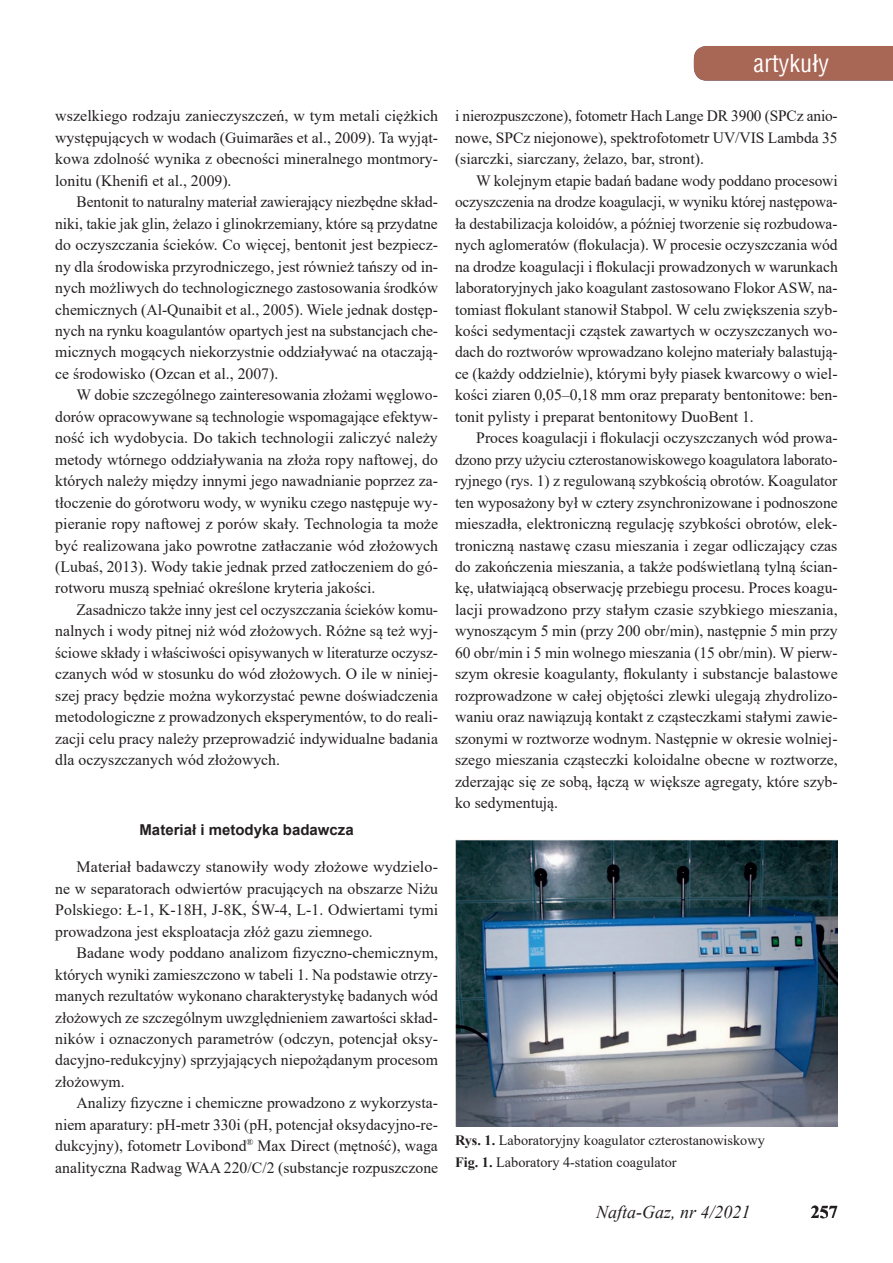
<style>
.page{position:relative;width:893px;height:1263px;background:#fff}
.page>*{position:absolute;margin:0;border:0;box-sizing:border-box;transform-origin:0 0}
.t1{font:24px "Switzerland Condensed";color:#fff}
.t2{font:italic 18px "Times New Roman";color:#231f20}
.t3{font:700 18px "Times New Roman";color:#231f20}
.t4{font:15.75px/21.5px "Times New Roman";color:#231f20;text-align:justify}
.t5{font:700 15px "Arial";color:#231f20}
.t6{font:14.25px/21.3px "Times New Roman";color:#231f20}
.s1{font-weight:700}
</style>
<div class="page">
<div style="left:694px;top:46px;width:199px;height:35px;background:#a86655"></div>
<img style="left:455px;top:840px;width:383px;height:287px">
<p class="t4" style="left:55px;top:105px;width:384px">wszelkiego rodzaju zanieczyszczeń, w tym metali ciężkich występujących w wodach (Guimarães et al., 2009). Ta wyjąt&shy;kowa zdolność wynika z obecności mineralnego montmory&shy;lonitu (Khenifi et al., 2009).</p>
<p class="t4" style="left:55px;top:191px;width:384px;text-indent:21px">Bentonit to naturalny materiał zawierający niezbędne skład&shy;niki, takie jak glin, żelazo i glinokrzemiany, które są przydatne do oczyszczania ścieków. Co więcej, bentonit jest bezpiecz&shy;ny dla środowiska przyrodniczego, jest również tańszy od in&shy;nych możliwych do technologicznego zastosowania środków chemicznych (Al-Qunaibit et al., 2005). Wiele jednak dostęp&shy;nych na rynku koagulantów opartych jest na substancjach che&shy;micznych mogących niekorzystnie oddziaływać na otaczają&shy;ce środowisko (Ozcan et al., 2007).</p>
<p class="t4" style="left:55px;top:384px;width:384px;text-indent:21px">W dobie szczególnego zainteresowania złożami węglowo&shy;dorów opracowywane są technologie wspomagające efektyw&shy;ność ich wydobycia. Do takich technologii zaliczyć należy metody wtórnego oddziaływania na złoża ropy naftowej, do których należy między innymi jego nawadnianie poprzez za&shy;tłoczenie do górotworu wody, w wyniku czego następuje wy&shy;pieranie ropy naftowej z porów skały. Technologia ta może być realizowana jako powrotne zatłaczanie wód złożowych (Lubaś, 2013). Wody takie jednak przed zatłoczeniem do gó&shy;rotworu muszą spełniać określone kryteria jakości.</p>
<p class="t4" style="left:55px;top:598px;width:384px;text-indent:21px">Zasadniczo także inny jest cel oczyszczania ścieków komu&shy;nalnych i wody pitnej niż wód złożowych. Różne są też wyj&shy;ściowe składy i właściwości opisywanych w literaturze oczysz&shy;czanych wód w stosunku do wód złożowych. O ile w niniej&shy;szej pracy będzie można wykorzystać pewne doświadczenia metodologiczne z prowadzonych eksperymentów, to do reali&shy;zacji celu pracy należy przeprowadzić indywidualne badania dla oczyszczanych wód złożowych.</p>
<p class="t5" style="left:139px;top:819px;width:216px">Materiał i metodyka badawcza</p>
<p class="t4" style="left:55px;top:856px;width:384px;text-indent:21px">Materiał badawczy stanowiły wody złożowe wydzielo&shy;ne w separatorach odwiertów pracujących na obszarze Niżu Polskiego: Ł-1, K-18H, J-8K, ŚW-4, L-1. Odwiertami tymi prowadzona jest eksploatacja złóż gazu ziemnego.</p>
<p class="t4" style="left:55px;top:942px;width:384px;text-indent:21px">Badane wody poddano analizom fizyczno-chemicznym, których wyniki zamieszczono w tabeli 1. Na podstawie otrzy&shy;manych rezultatów wykonano charakterystykę badanych wód złożowych ze szczególnym uwzględnieniem zawartości skład&shy;ników i oznaczonych parametrów (odczyn, potencjał oksy&shy;dacyjno-redukcyjny) sprzyjających niepożądanym procesom złożowym.</p>
<p class="t4" style="left:55px;top:1092px;width:384px;text-indent:21px">Analizy fizyczne i chemiczne prowadzono z wykorzysta&shy;niem aparatury: pH-metr 330i (pH, potencjał oksydacyjno-re&shy;dukcyjny), fotometr Lovibond<sup>®</sup> Max Direct (mętność), waga analityczna Radwag WAA 220/C/2 (substancje rozpuszczone</p>
<h1 class="t1" style="left:754px;top:48px;width:77px">artykuły</h1>
<p class="t4" style="left:455px;top:105px;width:384px">i nierozpuszczone), fotometr Hach Lange DR 3900 (SPCz anio&shy;nowe, SPCz niejonowe), spektrofotometr UV/VIS Lambda 35 (siarczki, siarczany, żelazo, bar, stront).</p>
<p class="t4" style="left:455px;top:169px;width:384px;text-indent:21px">W kolejnym etapie badań badane wody poddano procesowi oczyszczenia na drodze koagulacji, w wyniku której następowa&shy;ła destabilizacja koloidów, a później tworzenie się rozbudowa&shy;nych aglomeratów (flokulacja). W procesie oczyszczania wód na drodze koagulacji i flokulacji prowadzonych w warunkach laboratoryjnych jako koagulant zastosowano Flokor ASW, na&shy;tomiast flokulant stanowił Stabpol. W celu zwiększenia szyb&shy;kości sedymentacji cząstek zawartych w oczyszczanych wo&shy;dach do roztworów wprowadzano kolejno materiały balastują&shy;ce (każdy oddzielnie), którymi były piasek kwarcowy o wiel&shy;kości ziaren 0,05–0,18 mm oraz preparaty bentonitowe: ben&shy;tonit pylisty i preparat bentonitowy DuoBent 1.</p>
<p class="t4" style="left:455px;top:427px;width:384px;text-indent:21px">Proces koagulacji i flokulacji oczyszczanych wód prowa&shy;dzono przy użyciu czterostanowiskowego koagulatora laborato&shy;ryjnego (rys. 1) z regulowaną szybkością obrotów. Koagulator ten wyposażony był w cztery zsynchronizowane i podnoszone mieszadła, elektroniczną regulację szybkości obrotów, elek&shy;troniczną nastawę czasu mieszania i zegar odliczający czas do zakończenia mieszania, a także podświetlaną tylną ścian&shy;kę, ułatwiającą obserwację przebiegu procesu. Proces koagu&shy;lacji prowadzono przy stałym czasie szybkiego mieszania, wynoszącym 5 min (przy 200 obr/min), następnie 5 min przy 60 obr/min i 5 min wolnego mieszania (15 obr/min). W pierw&shy;szym okresie koagulanty, flokulanty i substancje balastowe rozprowadzone w całej objętości zlewki ulegają zhydrolizo&shy;waniu oraz nawiązują kontakt z cząsteczkami stałymi zawie&shy;szonymi w roztworze wodnym. Następnie w okresie wolniej&shy;szego mieszania cząsteczki koloidalne obecne w roztworze, zderzając się ze sobą, łączą w większe agregaty, które szyb&shy;ko sedymentują.</p>
<p class="t6" style="left:455px;top:1129px;width:311px"><span class="s1">Rys. 1.</span> Laboratoryjny koagulator czterostanowiskowy<br><span class="s1">Fig. 1.</span> Laboratory 4-station coagulator</p>
<p class="t2" style="left:596px;top:1200px;width:156px">Nafta-Gaz, nr 4/2021</p>
<p class="t3" style="left:811px;top:1199px;width:28px">257</p>
</div>
